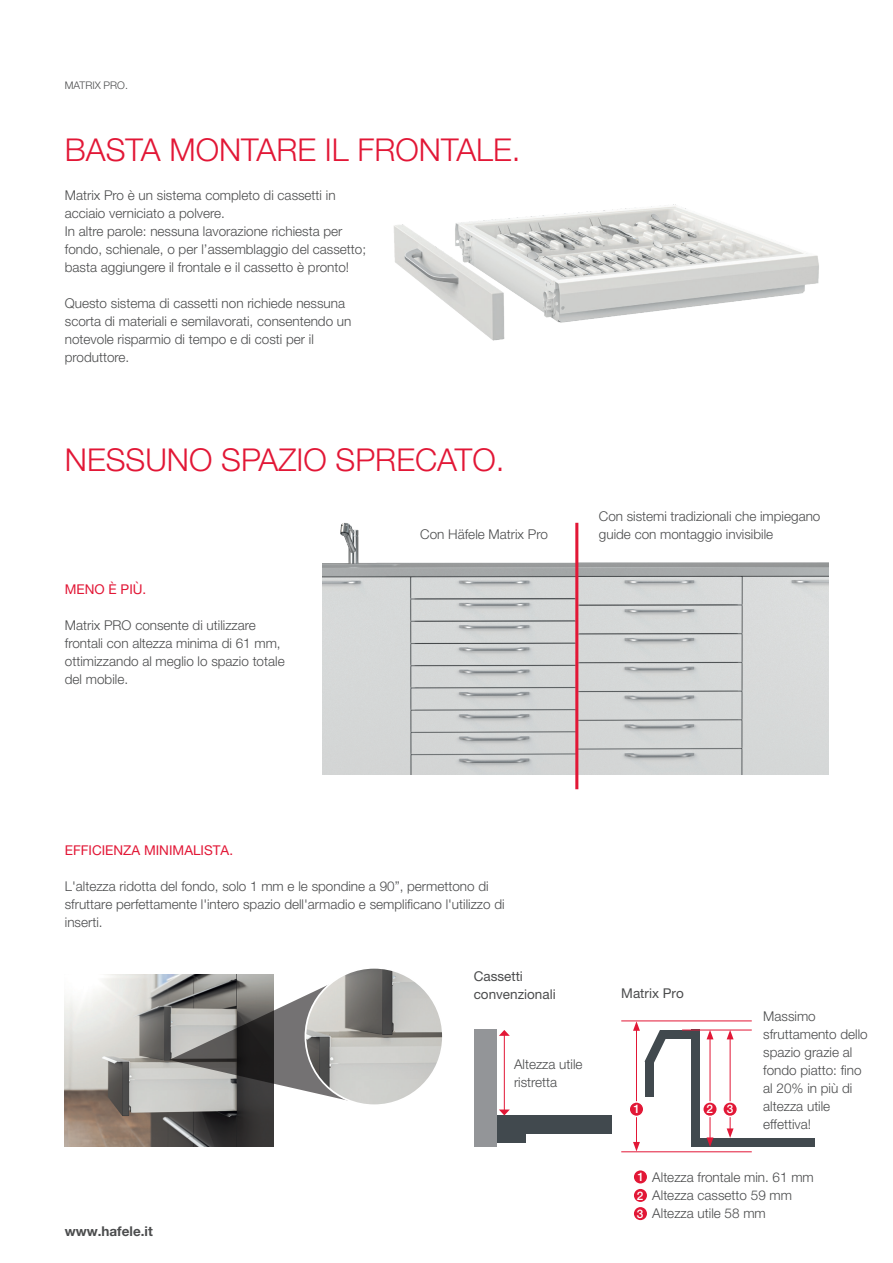
<style>
.page{position:relative;width:893px;height:1263px;background:#fff}
.page>*{position:absolute;margin:0;border:0;box-sizing:border-box;transform-origin:0 0}
.t1{font:300 31.5px "Helvetica Neue LT Pro";color:#e21736}
.t2{font:300 13.5px/18px "Helvetica Neue LT Pro";color:#4b4c4d}
.t3{font:13.5px "Helvetica Neue LT Pro";color:#e21736}
.t4{font:13.5px/18px "Helvetica Neue LT Pro";color:#4b4c4d}
.t5{font:700 13.5px "Helvetica Neue LT Pro";color:#4b4c4d}
.t6{font:500 11.85px "Helvetica Neue LT Pro";color:#fff}
.t7{font:300 10.5px "Helvetica Neue LT Pro";color:#4b4c4d}
</style>
<div class="page">
<img style="left:322px;top:522px;width:253px;height:252px">
<img style="left:578px;top:529px;width:250px;height:245px">
<hr style="left:575px;top:523px;width:3px;height:266px;background:#e21736">
<hr style="left:730px;top:1037px;width:1px;height:94px;background:#e21736">
<svg style="left:727px;top:1031px;width:7px;height:8px"></svg>
<svg style="left:727px;top:1128px;width:7px;height:10px"></svg>
<img style="left:394px;top:204px;width:425px;height:137px">
<img style="left:65px;top:974px;width:209px;height:173px">
<svg style="left:169px;top:974px;width:179px;height:131px;background:#8b8a89"></svg>
<img style="left:305px;top:968px;width:138px;height:137px;border-radius:69px">
<div style="left:497px;top:1115px;width:114px;height:18px;background:#41494e"></div>
<div style="left:700px;top:1138px;width:114px;height:9px;background:#41494e"></div>
<div style="left:497px;top:1129px;width:29px;height:13px;background:#41494e"></div>
<div style="left:474px;top:1030px;width:23px;height:117px;background:#939598"></div>
<div style="left:691px;top:1030px;width:9px;height:117px;background:#41494e"></div>
<div style="left:660px;top:1030px;width:35px;height:9px;background:#41494e"></div>
<div style="left:644px;top:1061px;width:9px;height:36px;background:#41494e"></div>
<hr style="left:504px;top:1035px;width:1px;height:75px;background:#e21736">
<svg style="left:499px;top:1030px;width:11px;height:6px"></svg>
<svg style="left:499px;top:1109px;width:11px;height:6px"></svg>
<hr style="left:710px;top:1037px;width:1px;height:103px;background:#e21736">
<svg style="left:707px;top:1031px;width:6px;height:8px"></svg>
<svg style="left:707px;top:1137px;width:6px;height:10px"></svg>
<hr style="left:636px;top:1028px;width:1px;height:116px;background:#e21736">
<svg style="left:633px;top:1021px;width:35px;height:44px"></svg>
<svg style="left:633px;top:1142px;width:7px;height:9px"></svg>
<hr style="left:682px;top:1030px;width:70px;height:1px;background:#e21736">
<hr style="left:621px;top:1020px;width:131px;height:1px;background:#e21736">
<hr style="left:621px;top:1151px;width:131px;height:1px;background:#e21736">
<div style="left:629px;top:1102px;width:15px;height:14px;background:#e21736;border-radius:50%"></div>
<div style="left:628px;top:1101px;width:16px;height:16px;border:2px solid #fff;border-radius:50%"></div>
<div style="left:703px;top:1102px;width:14px;height:14px;background:#e21736;border-radius:50%"></div>
<div style="left:702px;top:1101px;width:16px;height:16px;border:2px solid #fff;border-radius:50%"></div>
<div style="left:723px;top:1102px;width:14px;height:14px;background:#e21736;border-radius:50%"></div>
<div style="left:722px;top:1101px;width:16px;height:16px;border:2px solid #fff;border-radius:50%"></div>
<div style="left:634px;top:1189px;width:13px;height:13px;background:#e21736;border-radius:50%"></div>
<div style="left:634px;top:1170px;width:13px;height:13px;background:#e21736;border-radius:50%"></div>
<div style="left:634px;top:1207px;width:13px;height:13px;background:#e21736;border-radius:50%"></div>
<p class="t7" style="left:65px;top:79px;width:65px">MATRIX PRO.</p>
<h1 class="t1" style="left:65px;top:131px;width:457px">BASTA MONTARE IL FRONTALE.</h1>
<p class="t2" style="left:65px;top:186px;width:303px">Matrix Pro è un sistema completo di cassetti in acciaio verniciato a polvere.<br>In altre parole: nessuna lavorazione richiesta per fondo, schienale, o per l’assemblaggio del cassetto; basta aggiungere il frontale e il cassetto è pronto!</p>
<p class="t2" style="left:65px;top:294px;width:288px">Questo sistema di cassetti non richiede nessuna scorta di materiali e semilavorati, consentendo un notevole risparmio di tempo e di costi per il produttore.</p>
<h1 class="t1" style="left:65px;top:441px;width:441px">NESSUNO SPAZIO SPRECATO.</h1>
<p class="t3" style="left:65px;top:581px;width:83px">MENO È PIÙ.</p>
<p class="t2" style="left:65px;top:616px;width:221px">Matrix PRO consente di utilizzare frontali con altezza minima di 61 mm, ottimizzando al meglio lo spazio totale del mobile.</p>
<p class="t2" style="left:420px;top:525px;width:129px">Con Häfele Matrix Pro</p>
<p class="t2" style="left:599px;top:507px;width:223px">Con sistemi tradizionali che impiegano guide con montaggio invisibile</p>
<p class="t3" style="left:65px;top:842px;width:170px">EFFICIENZA MINIMALISTA.</p>
<p class="t2" style="left:65px;top:877px;width:441px">L'altezza ridotta del fondo, solo 1 mm e le spondine a 90”, permettono di sfruttare perfettamente l'intero spazio dell'armadio e semplificano l'utilizzo di inserti.</p>
<p class="t4" style="left:474px;top:967px;width:83px">Cassetti convenzionali</p>
<p class="t5" style="left:65px;top:1222px;width:89px">www.hafele.it</p>
<p class="t2" style="left:514px;top:1054px;width:70px">Altezza utile ristretta</p>
<p class="t4" style="left:621px;top:984px;width:64px">Matrix Pro</p>
<p class="t6" style="left:634px;top:1102px;width:8px">1</p>
<p class="t6" style="left:707px;top:1102px;width:28px">2 3</p>
<p class="t2" style="left:763px;top:1007px;width:106px">Massimo sfruttamento dello spazio grazie al fondo piatto: fino al 20% in più di altezza utile effettiva!</p>
<p class="t6" style="left:638px;top:1170px;width:8px">1</p>
<p class="t6" style="left:637px;top:1206px;width:8px">3</p>
<p class="t6" style="left:637px;top:1188px;width:8px">2</p>
<p class="t2" style="left:652px;top:1168px;width:163px">Altezza frontale min. 61 mm<br>Altezza cassetto 59 mm<br>Altezza utile 58 mm</p>
</div>
